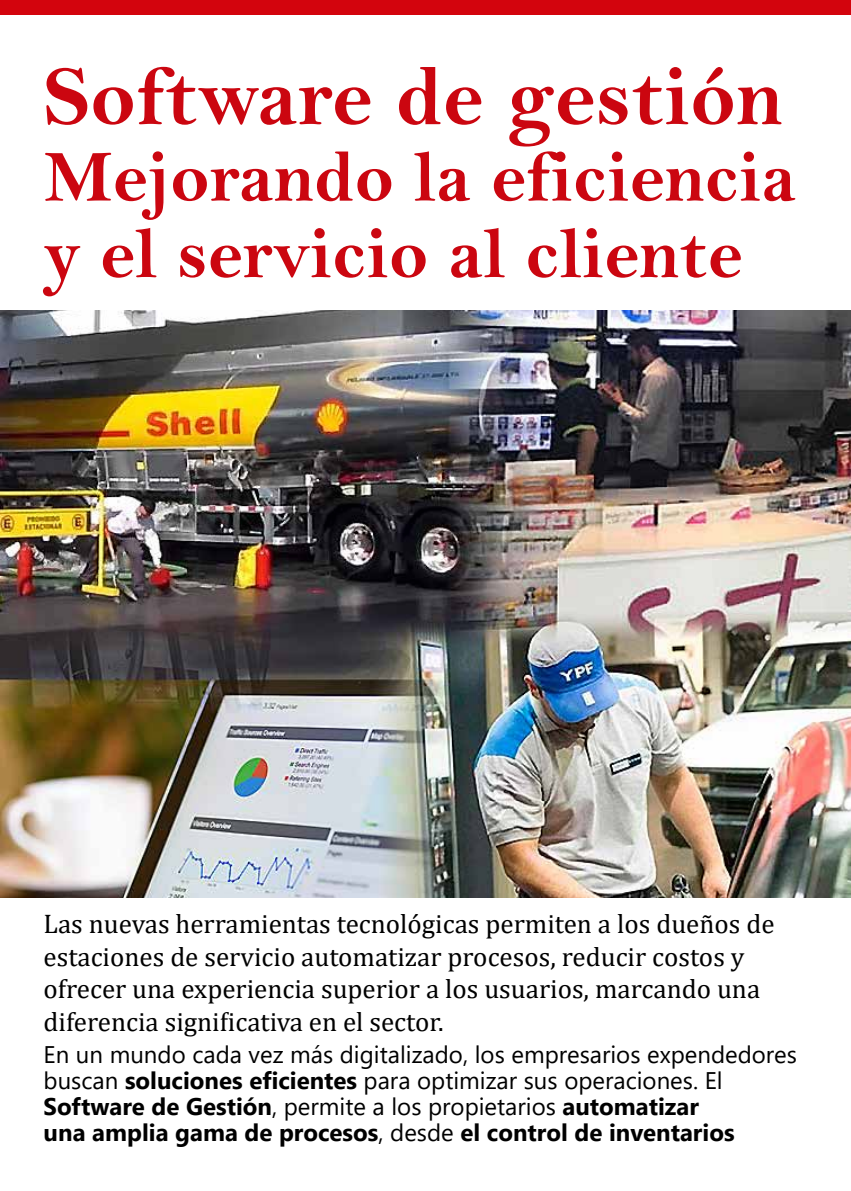
<style>
.page{position:relative;width:851px;height:1191px;background:#fff}
.page>*{position:absolute;margin:0;border:0;box-sizing:border-box;transform-origin:0 0}
.t1{font:85.5px "Bell MT Bold";color:#cb0610}
.t2{font:73.5px/76.5px "Bell MT Bold";color:#cb0610}
.t3{font:27px/32.4px "Cambria";color:#000}
.t4{font:24px/26px "Segoe UI";color:#000}
.s1{font-weight:700}
</style>
<div class="page">
<div style="left:0;top:0;width:850px;height:14px;background:#d3040d"></div>
<img style="left:0;top:310px;width:850px;height:587px">
<h1 class="t1" style="left:44px;top:46px;width:740px">Software de gestión</h1>
<h2 class="t2" style="left:44px;top:138px;width:754px">Mejorando la eficiencia y el servicio al cliente</h2>
<p class="t3" style="left:44px;top:908px;width:732px">Las nuevas herramientas tecnológicas permiten a los dueños de estaciones de servicio automatizar procesos, reducir costos y ofrecer una experiencia superior a los usuarios, marcando una diferencia significativa en el sector.</p>
<p class="t4" style="left:44px;top:1039px;width:754px">En un mundo cada vez más digitalizado, los empresarios expendedores buscan <span class="s1">soluciones eficientes</span> para optimizar sus operaciones. El <span class="s1">Software de Gestión</span>, permite a los propietarios <span class="s1">automatizar<br>una amplia gama de procesos</span>, desde <span class="s1">el control de inventarios</span></p>
</div>
